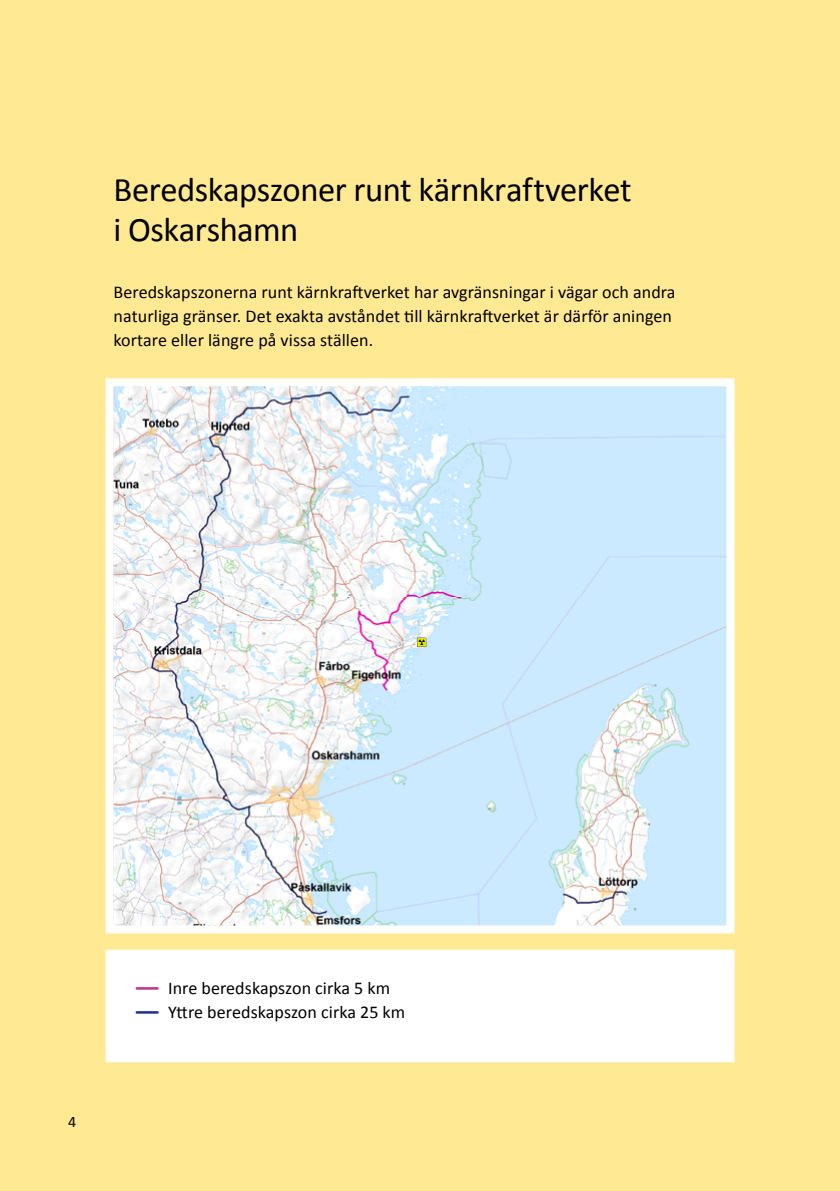
<style>
.page{position:relative;width:840px;height:1191px;background:#fff}
.page>*{position:absolute;margin:0;border:0;box-sizing:border-box;transform-origin:0 0}
.t1{font:34.4px/40.2px "Calibri";letter-spacing:-.015em;color:#000}
.P___Bildtext_Calibri{font:18px/24.2px "Calibri";letter-spacing:.005em;color:#000}
.t2{font:16px "Calibri";color:#000}
.s1{font-weight:700;font-size:27px;color:#c1378c}
.s2{font-weight:700;font-size:27px;color:#22338b}
</style>
<div class="page">
<div style="left:0;top:0;width:839px;height:1191px;background:#ffe992"></div>
<svg style="left:105px;top:378px;width:630px;height:556px;background:#dbebf5"></svg>
<div style="left:105px;top:949px;width:630px;height:114px;background:#fff"></div>
<h2 class="t1" style="left:113px;top:170px;width:519px">Beredskapszoner runt kärnkraftverket i Oskarshamn</h2>
<p class="P___Bildtext_Calibri" style="left:113px;top:280px;width:563px">Beredskapszonerna runt kärnkraftverket har avgränsningar i vägar och andra naturliga gränser. Det exakta avståndet till kärnkraftverket är därför aningen kortare eller längre på vissa ställen.</p>
<p class="t2" style="left:68px;top:1111px;width:10px">4</p>
<p class="P___Bildtext_Calibri" style="left:136px;top:975px;width:255px"><span class="s1">–</span> Inre beredskapszon cirka 5 km</p>
<p class="P___Bildtext_Calibri" style="left:136px;top:1000px;width:270px"><span class="s2">–</span> Yttre beredskapszon cirka 25 km</p>
</div>
